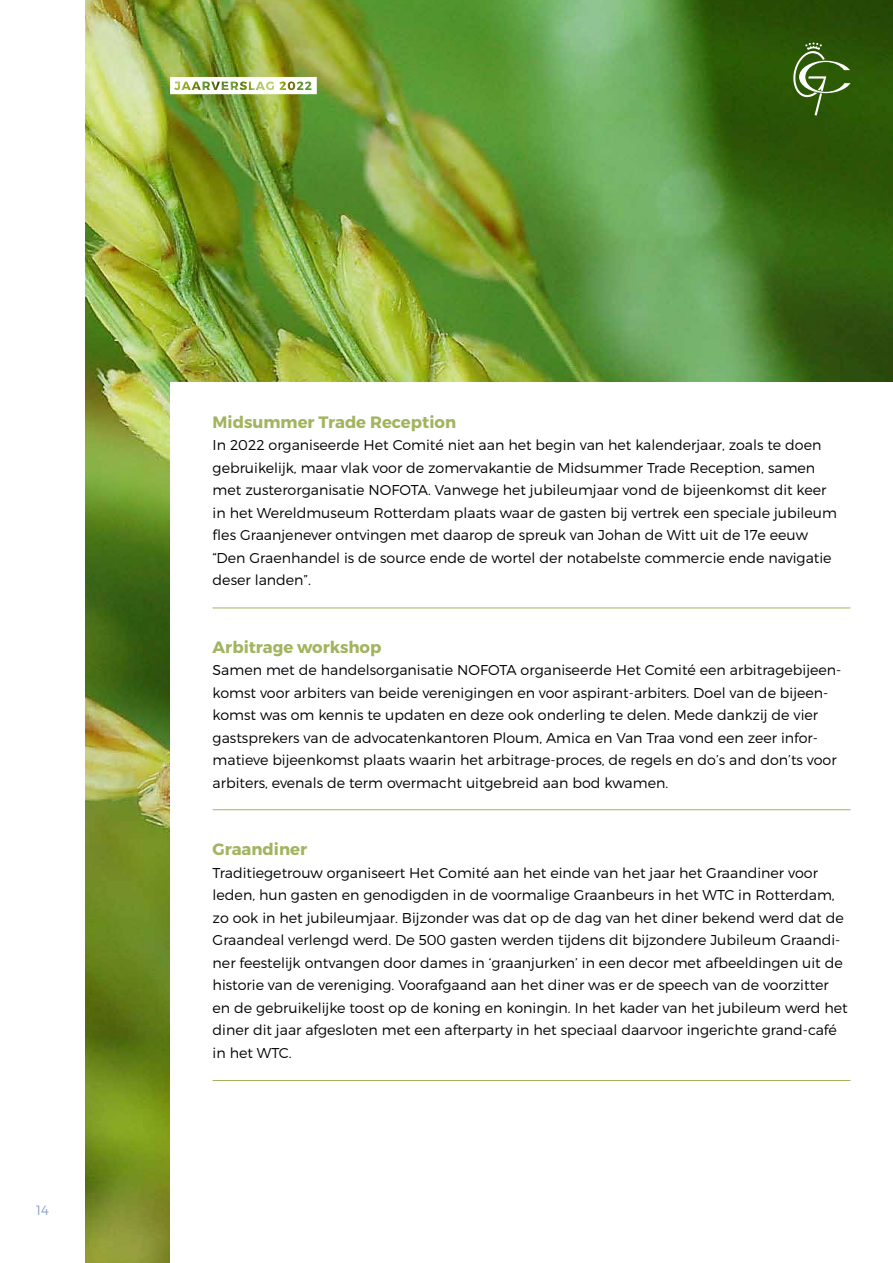
<style>
.page{position:relative;width:893px;height:1263px;background:#fff}
.page>*{position:absolute;margin:0;border:0;box-sizing:border-box;transform-origin:0 0}
.t1{font:700 16.5px "Montserrat";color:#a2b460}
.t2{font:300 14.25px/22.5px "Montserrat";color:#000}
.t3{font:300 13.5px "Montserrat";color:#8ca3c8}
</style>
<div class="page">
<img style="left:85px;top:0;width:808px;height:1263px">
<div style="left:170px;top:382px;width:723px;height:881px;background:#fff"></div>
<svg style="left:792px;top:43px;width:58px;height:73px;background:#4b712b"></svg>
<hr style="left:213px;top:608px;width:637px;height:1px;background:#a2b460">
<hr style="left:213px;top:809px;width:637px;height:1px;background:#a2b460">
<hr style="left:213px;top:1080px;width:637px;height:1px;background:#a2b460">
<svg style="left:170px;top:77px;width:147px;height:17px"></svg>
<p class="t3" style="left:36px;top:1202px;width:14px">14</p>
<p class="t1" style="left:213px;top:411px;width:245px">Midsummer Trade Reception</p>
<p class="t2" style="left:213px;top:433px;width:626px">In 2022 organiseerde Het Comité niet aan het begin van het kalenderjaar, zoals te doen gebruikelijk, maar vlak voor de zomervakantie de Midsummer Trade Reception, samen met zusterorganisatie NOFOTA. Vanwege het jubileumjaar vond de bijeenkomst dit keer in het Wereldmuseum Rotterdam plaats waar de gasten bij vertrek een speciale jubileum fles Graanjenever ontvingen met daarop de spreuk van Johan de Witt uit de 17e eeuw “Den Graenhandel is de source ende de wortel der notabelste commercie ende navigatie deser landen”.</p>
<p class="t1" style="left:213px;top:636px;width:170px">Arbitrage workshop</p>
<p class="t2" style="left:213px;top:658px;width:630px">Samen met de handelsorganisatie NOFOTA organiseerde Het Comité een arbitragebijeen&shy;komst voor arbiters van beide verenigingen en voor aspirant-arbiters. Doel van de bijeen&shy;komst was om kennis te updaten en deze ook onderling te delen. Mede dankzij de vier gastsprekers van de advocatenkantoren Ploum, Amica en Van Traa vond een zeer infor&shy;matieve bijeenkomst plaats waarin het arbitrage-proces, de regels en do’s and don’ts voor arbiters, evenals de term overmacht uitgebreid aan bod kwamen.</p>
<p class="t1" style="left:213px;top:839px;width:96px">Graandiner</p>
<p class="t2" style="left:213px;top:861px;width:637px">Traditiegetrouw organiseert Het Comité aan het einde van het jaar het Graandiner voor leden, hun gasten en genodigden in de voormalige Graanbeurs in het WTC in Rotterdam, zo ook in het jubileumjaar. Bijzonder was dat op de dag van het diner bekend werd dat de Graandeal verlengd werd. De 500 gasten werden tijdens dit bijzondere Jubileum Graandi&shy;ner feestelijk ontvangen door dames in ‘graanjurken’ in een decor met afbeeldingen uit de historie van de vereniging. Voorafgaand aan het diner was er de speech van de voorzitter en de gebruikelijke toost op de koning en koningin. In het kader van het jubileum werd het diner dit jaar afgesloten met een afterparty in het speciaal daarvoor ingerichte grand-café in het WTC.</p>
</div>
